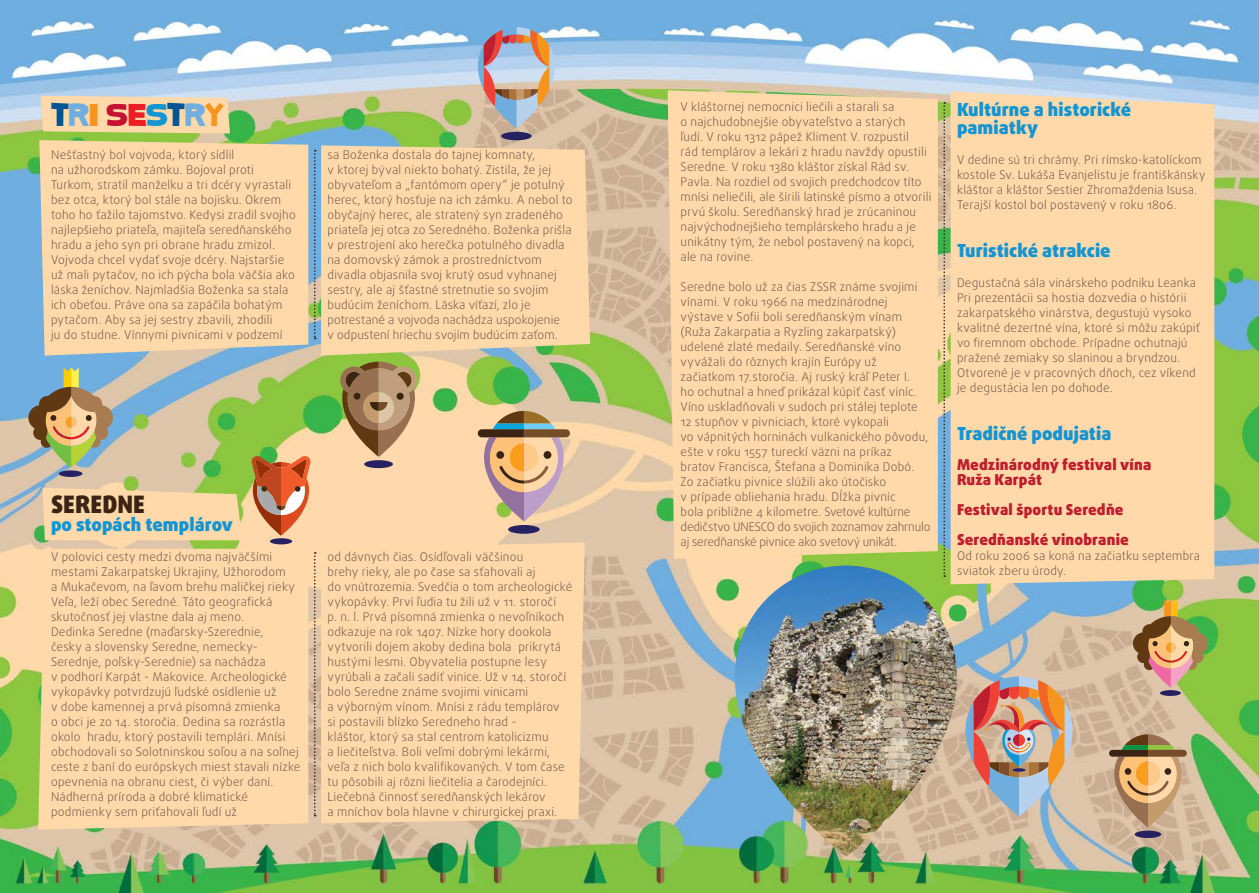
<style>
.page{position:relative;width:1259px;height:893px;background:#fff}
.page>*{position:absolute;margin:0;border:0;box-sizing:border-box;transform-origin:0 0}
.t1{font:34.5px "SC Gum Kids";letter-spacing:.015em;color:#005695}
.t2{font:900 24px "Daxline Pro";letter-spacing:.005em;color:#3c2415}
.t3{font:900 18px/18px "Daxline Pro";color:#1395d3}
.t4{font:900 15px/15px "Daxline Pro";letter-spacing:.01em;color:#be1e2d}
.t5{font:300 12px/15px "Daxline Pro";letter-spacing:.015em;color:#715a4e}
.s1{color:#6faedf}
.s2{color:#f7941e}
.s3{color:#c41230}
.s4{color:#ed1d24}
.s5{color:#1395d3}
</style>
<div class="page">
<img style="left:0;top:0;width:1259px;height:893px">
<div style="left:39px;top:140px;width:269px;height:216px;background:#ffd9a9"></div>
<div style="left:38px;top:549px;width:270px;height:281px;background:#ffd9a9"></div>
<div style="left:321px;top:145px;width:269px;height:211px;background:#ffd9a9"></div>
<div style="left:321px;top:542px;width:264px;height:281px;background:#ffd9a9"></div>
<svg style="left:40px;top:96px;width:190px;height:38px"></svg>
<svg style="left:43px;top:488px;width:199px;height:52px"></svg>
<div style="left:668px;top:90px;width:270px;height:469px;background:#ffd9a9"></div>
<div style="left:950px;top:91px;width:264px;height:493px;background:#ffd9a9"></div>
<img style="left:735px;top:566px;width:222px;height:291px">
<svg style="left:314px;top:150px;width:2px;height:189px"></svg>
<svg style="left:314px;top:552px;width:2px;height:264px"></svg>
<svg style="left:943px;top:102px;width:2px;height:475px"></svg>
<div style="left:364px;top:460px;width:29px;height:8px;background:#262262;border-radius:50%"></div>
<svg style="left:340px;top:362px;width:77px;height:95px"></svg>
<div style="left:1134px;top:831px;width:27px;height:7px;background:#262262;border-radius:50%"></div>
<svg style="left:1109px;top:734px;width:77px;height:94px"></svg>
<div style="left:270px;top:538px;width:22px;height:6px;background:#262262;border-radius:50%"></div>
<svg style="left:252px;top:456px;width:58px;height:80px"></svg>
<div style="left:1160px;top:690px;width:21px;height:6px;background:#262262;border-radius:50%"></div>
<img style="left:1133px;top:599px;width:75px;height:89px">
<svg style="left:478px;top:27px;width:77px;height:101px"></svg>
<div style="left:501px;top:132px;width:31px;height:8px;background:#262262;border-radius:50%"></div>
<svg style="left:965px;top:676px;width:107px;height:140px"></svg>
<div style="left:59px;top:470px;width:23px;height:7px;background:#262262;border-radius:50%"></div>
<svg style="left:28px;top:367px;width:85px;height:101px"></svg>
<div style="left:508px;top:525px;width:31px;height:9px;background:#262262;border-radius:50%"></div>
<svg style="left:478px;top:411px;width:92px;height:110px"></svg>
<h1 class="t1" style="left:51px;top:94px;width:175px">T<span class="s1">R</span><span class="s2">I</span> <span class="s3">S</span><span class="s4">E</span><span class="s5">S</span>T<span class="s1">R</span><span class="s2">Y</span></h1>
<p class="t5" style="left:51px;top:148px;width:246px">Nešťastný bol vojvoda, ktorý sídlil<br>na užhorodskom zámku. Bojoval proti Turkom, stratil manželku a tri dcéry vyrastali bez otca, ktorý bol stále na bojisku. Okrem toho ho ťažilo tajomstvo. Kedysi zradil svojho najlepšieho priateľa, majiteľa seredňanského hradu a jeho syn pri obrane hradu zmizol.<br>Vojvoda chcel vydať svoje dcéry. Najstaršie už mali pytačov, no ich pýcha bola väčšia ako láska ženíchov. Najmladšia Boženka sa stala ich obeťou. Práve ona sa zapáčila bohatým pytačom. Aby sa jej sestry zbavili, zhodili<br>ju do studne. Vínnymi pivnicami v podzemí</p>
<p class="t5" style="left:327px;top:148px;width:246px">sa Boženka dostala do tajnej komnaty,<br>v ktorej býval niekto bohatý. Zistila, že jej obyvateľom a „fantómom opery“ je potulný herec, ktorý hosťuje na ich zámku. A nebol to obyčajný herec, ale stratený syn zradeného priateľa jej otca zo Seredného. Boženka prišla v prestrojení ako herečka potulného divadla na domovský zámok a prostredníctvom divadla objasnila svoj krutý osud vyhnanej sestry, ale aj šťastné stretnutie so svojim budúcim ženíchom. Láska víťazí, zlo je potrestané a vojvoda nachádza uspokojenie<br>v odpustení hriechu svojím budúcim zaťom.</p>
<h2 class="t2" style="left:51px;top:489px;width:95px">SEREDNE</h2>
<h3 class="t3" style="left:51px;top:516px;width:183px">po stopách templárov</h3>
<p class="t5" style="left:51px;top:550px;width:251px">V polovici cesty medzi dvoma najväčšími mestami Zakarpatskej Ukrajiny, Užhorodom<br>a Mukačevom, na ľavom brehu maličkej rieky Veľa, leží obec Seredné. Táto geografická skutočnosť jej vlastne dala aj meno.<br>Dedinka Seredne (maďarsky-Szerednie,<br>česky a slovensky Seredne, nemecky-Serednje, poľsky-Serednie) sa nachádza<br>v podhorí Karpát - Makovice. Archeologické vykopávky potvrdzujú ľudské osídlenie už<br>v dobe kamennej a prvá písomná zmienka<br>o obci je zo 14. storočia. Dedina sa rozrástla okolo hradu, ktorý postavili templári. Mnísi obchodovali so Solotninskou soľou a na soľnej ceste z baní do európskych miest stavali nízke opevnenia na obranu ciest, či výber daní.<br>Nádherná príroda a dobré klimatické podmienky sem priťahovali ľudí už</p>
<p class="t5" style="left:327px;top:550px;width:246px">od dávnych čias. Osídľovali väčšinou<br>brehy rieky, ale po čase sa sťahovali aj<br>do vnútrozemia. Svedčia o tom archeologické vykopávky. Prví ľudia tu žili už v 11. storočí<br>p. n. l. Prvá písomná zmienka o nevoľníkoch odkazuje na rok 1407. Nízke hory dookola vytvorili dojem akoby dedina bola prikrytá hustými lesmi. Obyvatelia postupne lesy vyrúbali a začali sadiť vinice. Už v 14. storočí bolo Seredne známe svojimi vinicami<br>a výborným vínom. Mnísi z rádu templárov<br>si postavili blízko Seredneho hrad -<br>kláštor, ktorý sa stal centrom katolicizmu<br>a liečiteľstva. Boli veľmi dobrými lekármi, veľa z nich bolo kvalifikovaných. V tom čase tu pôsobili aj rôzni liečitelia a čarodejníci.<br>Liečebná činnosť seredňanských lekárov<br>a mníchov bola hlavne v chirurgickej praxi.</p>
<p class="t5" style="left:680px;top:100px;width:252px">V kláštornej nemocnici liečili a starali sa<br>o najchudobnejšie obyvateľstvo a starých<br>ľudí. V roku 1312 pápež Kliment V. rozpustil<br>rád templárov a lekári z hradu navždy opustili Seredne. V roku 1380 kláštor získal Rád sv.<br>Pavla. Na rozdiel od svojich predchodcov títo mnísi neliečili, ale šírili latinské písmo a otvorili prvú školu. Seredňanský hrad je zrúcaninou najvýchodnejšieho templárskeho hradu a je unikátny tým, že nebol postavený na kopci, ale na rovine.</p>
<p class="t5" style="left:680px;top:280px;width:251px">Seredne bolo už za čias ZSSR známe svojimi vínami. V roku 1966 na medzinárodnej výstave v Sofii boli seredňanským vínam (Ruža Zakarpatia a Ryzling zakarpatský) udelené zlaté medaily. Seredňanské víno vyvážali do rôznych krajín Európy už začiatkom 17.storočia. Aj ruský kráľ Peter I.<br>ho ochutnal a hneď prikázal kúpiť časť viníc.<br>Víno uskladňovali v sudoch pri stálej teplote 12 stupňov v pivniciach, ktoré vykopali<br>vo vápnitých horninách vulkanického pôvodu, ešte v roku 1557 tureckí väzni na príkaz<br>bratov Francisca, Štefana a Dominika Dobó.<br>Zo začiatku pivnice slúžili ako útočisko<br>v prípade obliehania hradu. Dĺžka pivníc<br>bola približne 4 kilometre. Svetové kultúrne dedičstvo UNESCO do svojich zoznamov zahrnulo aj seredňanské pivnice ako svetový unikát.</p>
<h3 class="t3" style="left:957px;top:101px;width:176px">Kultúrne a historické pamiatky</h3>
<p class="t5" style="left:957px;top:152px;width:250px">V dedine sú tri chrámy. Pri rímsko-katolíckom kostole Sv. Lukáša Evanjelistu je františkánsky kláštor a kláštor Sestier Zhromaždenia Isusa.<br>Terajší kostol bol postavený v roku 1806.</p>
<h3 class="t3" style="left:957px;top:242px;width:155px">Turistické atrakcie</h3>
<p class="t5" style="left:957px;top:275px;width:244px">Degustačná sála vinárskeho podniku Leanka Pri prezentácii sa hostia dozvedia o histórii zakarpatského vinárstva, degustujú vysoko kvalitné dezertné vína, ktoré si môžu zakúpiť vo firemnom obchode. Prípadne ochutnajú pražené zemiaky so slaninou a bryndzou.<br>Otvorené je v pracovných dňoch, cez víkend je degustácia len po dohode.</p>
<h3 class="t3" style="left:957px;top:425px;width:156px">Tradičné podujatia</h3>
<p class="t4" style="left:957px;top:457px;width:196px">Medzinárodný festival vína<br>Ruža Karpát</p>
<p class="t4" style="left:957px;top:495px;width:173px;line-height:30px">Festival športu Seredňe<br>Seredňanské vinobranie</p>
<p class="t5" style="left:957px;top:548px;width:245px">Od roku 2006 sa koná na začiatku septembra sviatok zberu úrody.</p>
</div>
